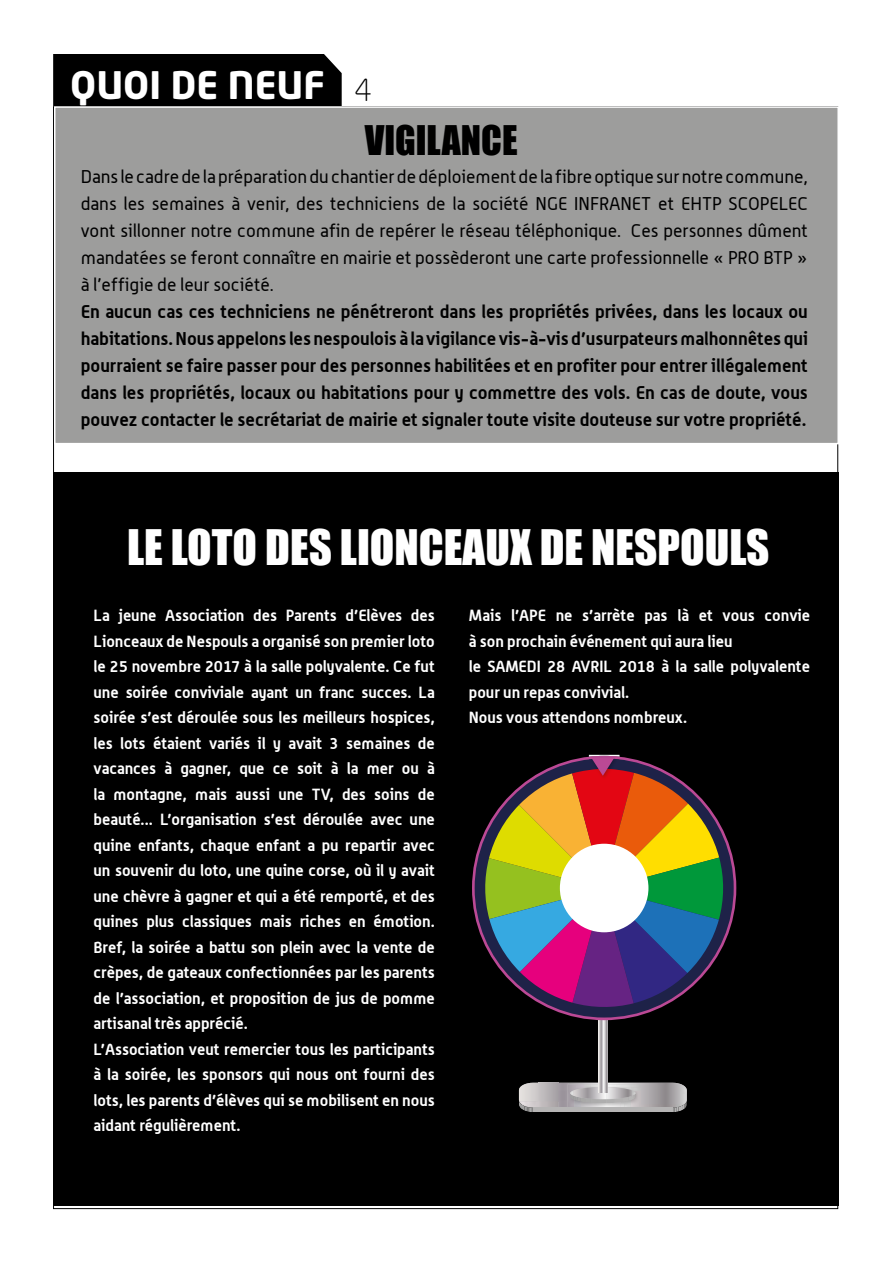
<style>
.page{position:relative;width:893px;height:1263px;background:#fff}
.page>*{position:absolute;margin:0;border:0;box-sizing:border-box;transform-origin:0 0}
.t1{font:45px "Impact";color:#fff}
.t2{font:700 37.5px "Neo Tech Std";color:#fff}
.t3{font:37.5px "Impact";color:#000}
.t4{font:700 18px/27px "Alwyn";color:#000;text-align:justify}
.t5{font:18px/27px "Alwyn";color:#000;text-align:justify}
.t6{font:700 15.75px/25.5px "Alwyn";color:#fff}
.s1{font-weight:300;font-size:30px;color:#000}
</style>
<div class="page">
<div style="left:53px;top:54px;width:289px;height:52px;background:#000"></div>
<div style="left:53px;top:472px;width:786px;height:733px;background:#000"></div>
<svg style="left:519px;top:1083px;width:168px;height:29px;background:#b4b1b3"></svg>
<svg style="left:598px;top:1020px;width:9px;height:73px"></svg>
<div style="left:475px;top:758px;width:259px;height:259px;background:#1e2248;border-radius:50%"></div>
<img style="left:589px;top:755px;width:30px;height:2px">
<svg style="left:484px;top:757px;width:240px;height:251px"></svg>
<div style="left:54px;top:106px;width:785px;height:338px;background:#9d9d9c;border:2px solid #fff"></div>
<h2 class="t2" style="left:70px;top:61px;width:303px">QUOI DE NEUF <span class="s1">4</span></h2>
<h2 class="t3" style="left:365px;top:111px;width:154px">VIGILANCE</h2>
<p class="t5" style="left:81px;top:163px;width:729px">Dans le cadre de la préparation du chantier de déploiement de la fibre optique sur notre commune, dans les semaines à venir, des techniciens de la société NGE INFRANET et EHTP SCOPELEC vont sillonner notre commune afin de repérer le réseau téléphonique. Ces personnes dûment mandatées se feront connaître en mairie et possèderont une carte professionnelle « PRO BTP » à l’effigie de leur société.</p>
<p class="t4" style="left:81px;top:297px;width:729px">En aucun cas ces techniciens ne pénétreront dans les propriétés privées, dans les locaux ou habitations. Nous appelons les nespoulois à la vigilance vis-à-vis d’usurpateurs malhonnêtes qui pourraient se faire passer pour des personnes habilitées et en profiter pour entrer illégalement dans les propriétés, locaux ou habitations pour y commettre des vols. En cas de doute, vous pouvez contacter le secrétariat de mairie et signaler toute visite douteuse sur votre propriété.</p>
<h1 class="t1" style="left:127px;top:512px;width:644px">LE LOTO DES LIONCEAUX DE NESPOULS</h1>
<p class="t6" style="left:94px;top:603px;width:343px">La jeune Association des Parents d’Elèves des Lionceaux de Nespouls a organisé son premier loto le 25 novembre 2017 à la salle polyvalente. Ce fut une soirée conviviale ayant un franc succes. La soirée s’est déroulée sous les meilleurs hospices, les lots étaient variés il y avait 3 semaines de vacances à gagner, que ce soit à la mer ou à la montagne, mais aussi une TV, des soins de beauté... L’organisation s’est déroulée avec une quine enfants, chaque enfant a pu repartir avec un souvenir du loto, une quine corse, où il y avait une chèvre à gagner et qui a été remporté, et des quines plus classiques mais riches en émotion.<br>Bref, la soirée a battu son plein avec la vente de crèpes, de gateaux confectionnées par les parents de l’association, et proposition de jus de pomme artisanal très apprécié.<br>L’Association veut remercier tous les participants à la soirée, les sponsors qui nous ont fourni des lots, les parents d’élèves qui se mobilisent en nous aidant régulièrement.</p>
<p class="t6" style="left:469px;top:603px;width:343px">Mais l’APE ne s’arrète pas là et vous convie à son prochain événement qui aura lieu<br>le SAMEDI 28 AVRIL 2018 à la salle polyvalente pour un repas convivial.<br>Nous vous attendons nombreux.</p>
</div>
